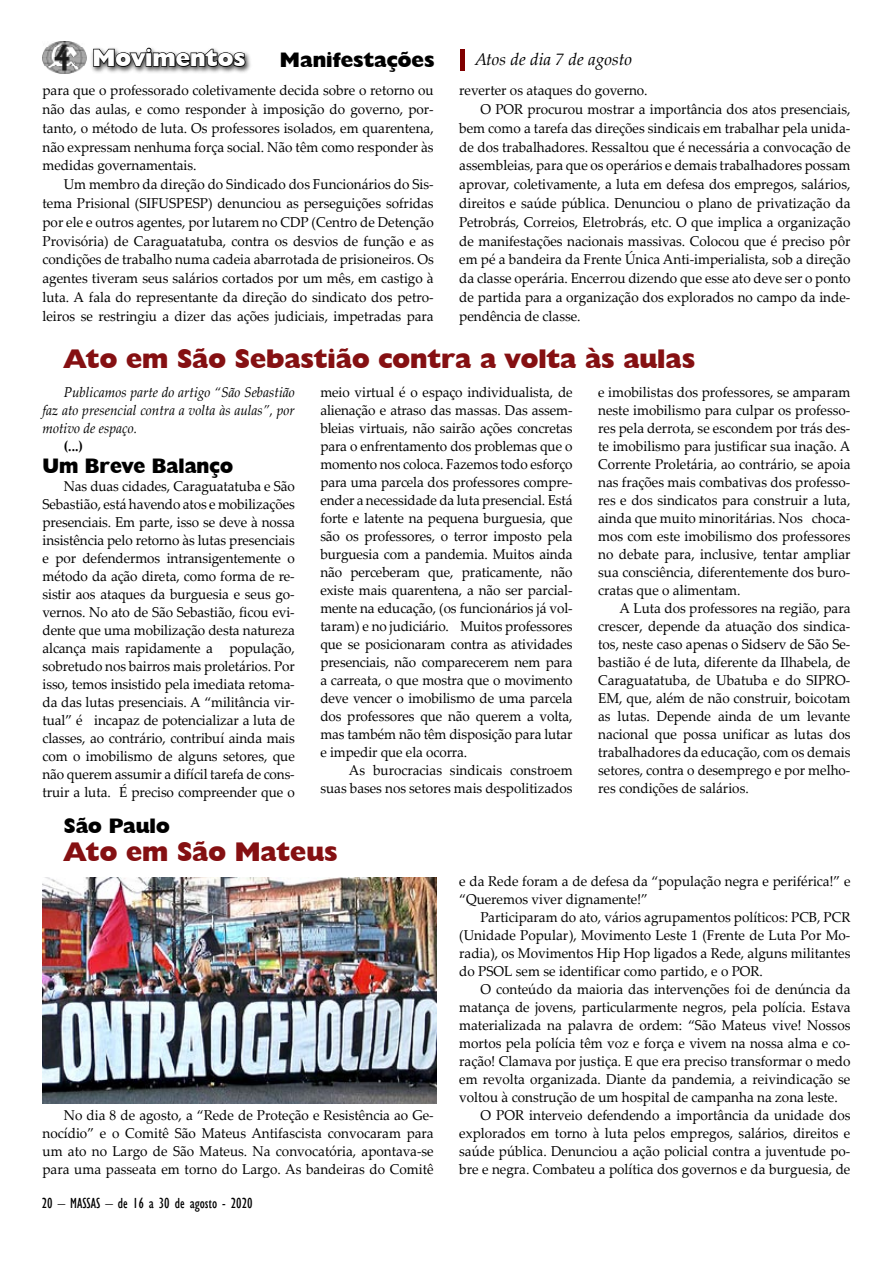
<style>
.page{position:relative;width:893px;height:1263px;background:#fff}
.page>*{position:absolute;margin:0;border:0;box-sizing:border-box;transform-origin:0 0}
.t1{font:800 27px "Humanist 521 BT";color:#851012}
.t2{font:800 24px "Humanist 521 BT";color:#fff}
.t3{font:800 21px "Humanist 521 BT";color:#000}
.t4{font:800 21px "Humanist 521 BT";color:#000;scale:.95 1}
.t5{font:italic 17.25px "Palatino Linotype";color:#000}
.t6{font:condensed 15px "Gill Sans";color:#000}
.t7{font:14.25px/18px "Palatino Linotype";color:#000;text-align:justify;scale:.95 1}
.t8{font:italic 14.25px/18px "Palatino Linotype";color:#000;text-align:justify;scale:.95 1}
.t9{font:700 14.25px "Palatino Linotype";color:#000;scale:.95 1}
</style>
<div class="page">
<img style="left:42px;top:42px;width:45px;height:32px">
<div style="left:90px;top:45px;width:163px;height:29px;background:#000;opacity:.75"></div>
<svg style="left:92px;top:47px;width:154px;height:21px"></svg>
<div style="left:460px;top:49px;width:5px;height:22px;background:#800000"></div>
<img style="left:43px;top:877px;width:393px;height:227px">
<h2 class="t2" style="left:92px;top:43px;width:154px">Movimentos</h2>
<h3 class="t3" style="left:280px;top:47px;width:156px">Manifestações</h3>
<p class="t5" style="left:475px;top:47px;width:159px">Atos de dia 7 de agosto</p>
<p class="t7" style="left:43px;top:81px;width:413px;line-height:18.8px">para que o professorado coletivamente decida sobre o retorno ou não das aulas, e como responder à imposição do governo, por&shy;tanto, o método de luta. Os professores isolados, em quarentena, não expressam nenhuma força social. Não têm como responder às medidas governamentais.</p>
<p class="t7" style="left:43px;top:174px;width:413px;line-height:18.8px;text-indent:21px">Um membro da direção do Sindicado dos Funcionários do Sis&shy;tema Prisional (SIFUSPESP) denunciou as perseguições sofridas por ele e outros agentes, por lutarem no CDP (Centro de Detenção Provisória) de Caraguatatuba, contra os desvios de função e as condições de trabalho numa cadeia abarrotada de prisioneiros. Os agentes tiveram seus salários cortados por um mês, em castigo à luta. A fala do representante da direção do sindicato dos petro&shy;leiros se restringiu a dizer das ações judiciais, impetradas para</p>
<p class="t7" style="left:459px;top:81px;width:200px">reverter os ataques do governo.</p>
<p class="t7" style="left:480px;top:100px;width:391px">O POR procurou mostrar a importância dos atos presenciais,</p>
<p class="t7" style="left:459px;top:119px;width:413px">bem como a tarefa das direções sindicais em trabalhar pela unida-</p>
<p class="t7" style="left:459px;top:137px;width:413px">de dos trabalhadores. Ressaltou que é necessária a convocação de</p>
<p class="t7" style="left:459px;top:156px;width:413px">assembleias, para que os operários e demais trabalhadores possam</p>
<p class="t7" style="left:459px;top:175px;width:413px">aprovar, coletivamente, a luta em defesa dos empregos, salários,</p>
<p class="t7" style="left:459px;top:194px;width:413px">direitos e saúde pública. Denunciou o plano de privatização da</p>
<p class="t7" style="left:459px;top:212px;width:413px">Petrobrás, Correios, Eletrobrás, etc. O que implica a organização</p>
<p class="t7" style="left:459px;top:231px;width:413px">de manifestações nacionais massivas. Colocou que é preciso pôr</p>
<p class="t7" style="left:459px;top:250px;width:413px">em pé a bandeira da Frente Única Anti-imperialista, sob a direção</p>
<p class="t7" style="left:459px;top:269px;width:413px">da classe operária. Encerrou dizendo que esse ato deve ser o ponto</p>
<p class="t7" style="left:459px;top:287px;width:413px">de partida para a organização dos explorados no campo da inde-</p>
<p class="t7" style="left:459px;top:306px;width:129px">pendência de classe.</p>
<h1 class="t1" style="left:64px;top:342px;width:633px">Ato em São Sebastião contra a volta às aulas</h1>
<p class="t8" style="left:43px;top:382px;width:267px;text-indent:21px">Publicamos parte do artigo “São Sebastião faz ato presencial contra a volta às aulas”, por motivo de espaço.</p>
<p class="t9" style="left:64px;top:436px;width:22px">(...)</p>
<h3 class="t4" style="left:43px;top:453px;width:202px">Um Breve Balanço</h3>
<p class="t7" style="left:43px;top:477px;width:267px;text-indent:21px">Nas duas cidades, Caraguatatuba e São Sebastião, está havendo atos e mobilizações presenciais. Em parte, isso se deve à nossa insistência pelo retorno às lutas presenciais e por defendermos intransigentemente o método da ação direta, como forma de re&shy;sistir aos ataques da burguesia e seus go&shy;vernos. No ato de São Sebastião, ficou evi&shy;dente que uma mobilização desta natureza alcança mais rapidamente a população, sobretudo nos bairros mais proletários. Por isso, temos insistido pela imediata retoma&shy;da das lutas presenciais. A “militância vir&shy;tual” é incapaz de potencializar a luta de classes, ao contrário, contribuí ainda mais com o imobilismo de alguns setores, que não querem assumir a difícil tarefa de cons&shy;truir a luta. É preciso compreender que o</p>
<p class="t7" style="left:320px;top:382px;width:267px">meio virtual é o espaço individualista, de alienação e atraso das massas. Das assem&shy;bleias virtuais, não sairão ações concretas para o enfrentamento dos problemas que o momento nos coloca. Fazemos todo esforço para uma parcela dos professores compre&shy;ender a necessidade da luta presencial. Está forte e latente na pequena burguesia, que são os professores, o terror imposto pela burguesia com a pandemia. Muitos ainda não perceberam que, praticamente, não existe mais quarentena, a não ser parcial&shy;mente na educação, (os funcionários já vol&shy;taram) e no judiciário. Muitos professores que se posicionaram contra as atividades presenciais, não comparecerem nem para a carreata, o que mostra que o movimento deve vencer o imobilismo de uma parcela dos professores que não querem a volta, mas também não têm disposição para lutar e impedir que ela ocorra.</p>
<p class="t7" style="left:320px;top:760px;width:267px;text-align:right">As burocracias sindicais constroem suas bases nos setores mais despolitizados</p>
<p class="t7" style="left:598px;top:382px;width:267px">e imobilistas dos professores, se amparam neste imobilismo para culpar os professo&shy;res pela derrota, se escondem por trás des&shy;te imobilismo para justificar sua inação. A Corrente Proletária, ao contrário, se apoia nas frações mais combativas dos professo&shy;res e dos sindicatos para construir a luta, ainda que muito minoritárias. Nos choca&shy;mos com este imobilismo dos professores no debate para, inclusive, tentar ampliar sua consciência, diferentemente dos buro&shy;cratas que o alimentam.</p>
<p class="t7" style="left:598px;top:598px;width:267px;text-indent:21px">A Luta dos professores na região, para crescer, depende da atuação dos sindica&shy;tos, neste caso apenas o Sidserv de São Se&shy;bastião é de luta, diferente da Ilhabela, de Caraguatatuba, de Ubatuba e do SIPRO-EM, que, além de não construir, boicotam as lutas. Depende ainda de um levante nacional que possa unificar as lutas dos trabalhadores da educação, com os demais setores, contra o desemprego e por melho&shy;res condições de salários.</p>
<h3 class="t3" style="left:64px;top:812px;width:107px">São Paulo</h3>
<h1 class="t1" style="left:64px;top:835px;width:275px">Ato em São Mateus</h1>
<p class="t7" style="left:43px;top:1106px;width:413px;text-indent:21px">No dia 8 de agosto, a “Rede de Proteção e Resistência ao Ge&shy;nocídio” e o Comitê São Mateus Antifascista convocaram para um ato no Largo de São Mateus. Na convocatória, apontava-se para uma passeata em torno do Largo. As bandeiras do Comitê</p>
<p class="t6" style="left:42px;top:1194px;width:212px">20 – MASSAS – de 16 a 30 de agosto - 2020</p>
<p class="t7" style="left:459px;top:872px;width:413px">e da Rede foram a de defesa da “população negra e periférica!” e “Queremos viver dignamente!”</p>
<p class="t7" style="left:459px;top:908px;width:413px;text-indent:21px">Participaram do ato, vários agrupamentos políticos: PCB, PCR (Unidade Popular), Movimento Leste 1 (Frente de Luta Por Mo&shy;radia), os Movimentos Hip Hop ligados a Rede, alguns militantes do PSOL sem se identificar como partido, e o POR.</p>
<p class="t7" style="left:480px;top:980px;width:391px">O conteúdo da maioria das intervenções foi de denúncia da</p>
<p class="t7" style="left:459px;top:998px;width:413px">matança de jovens, particularmente negros, pela polícia. Estava</p>
<p class="t7" style="left:459px;top:1016px;width:413px">materializada na palavra de ordem: “São Mateus vive! Nossos</p>
<p class="t7" style="left:459px;top:1034px;width:413px">mortos pela polícia têm voz e força e vivem na nossa alma e co-</p>
<p class="t7" style="left:459px;top:1052px;width:413px">ração! Clamava por justiça. E que era preciso transformar o medo</p>
<p class="t7" style="left:459px;top:1070px;width:413px">em revolta organizada. Diante da pandemia, a reivindicação se</p>
<p class="t7" style="left:459px;top:1088px;width:400px">voltou à construção de um hospital de campanha na zona leste.</p>
<p class="t7" style="left:480px;top:1106px;width:391px">O POR interveio defendendo a importância da unidade dos</p>
<p class="t7" style="left:459px;top:1124px;width:413px">explorados em torno à luta pelos empregos, salários, direitos e</p>
<p class="t7" style="left:459px;top:1142px;width:413px">saúde pública. Denunciou a ação policial contra a juventude po-</p>
<p class="t7" style="left:459px;top:1160px;width:413px">bre e negra. Combateu a política dos governos e da burguesia, de</p>
</div>
